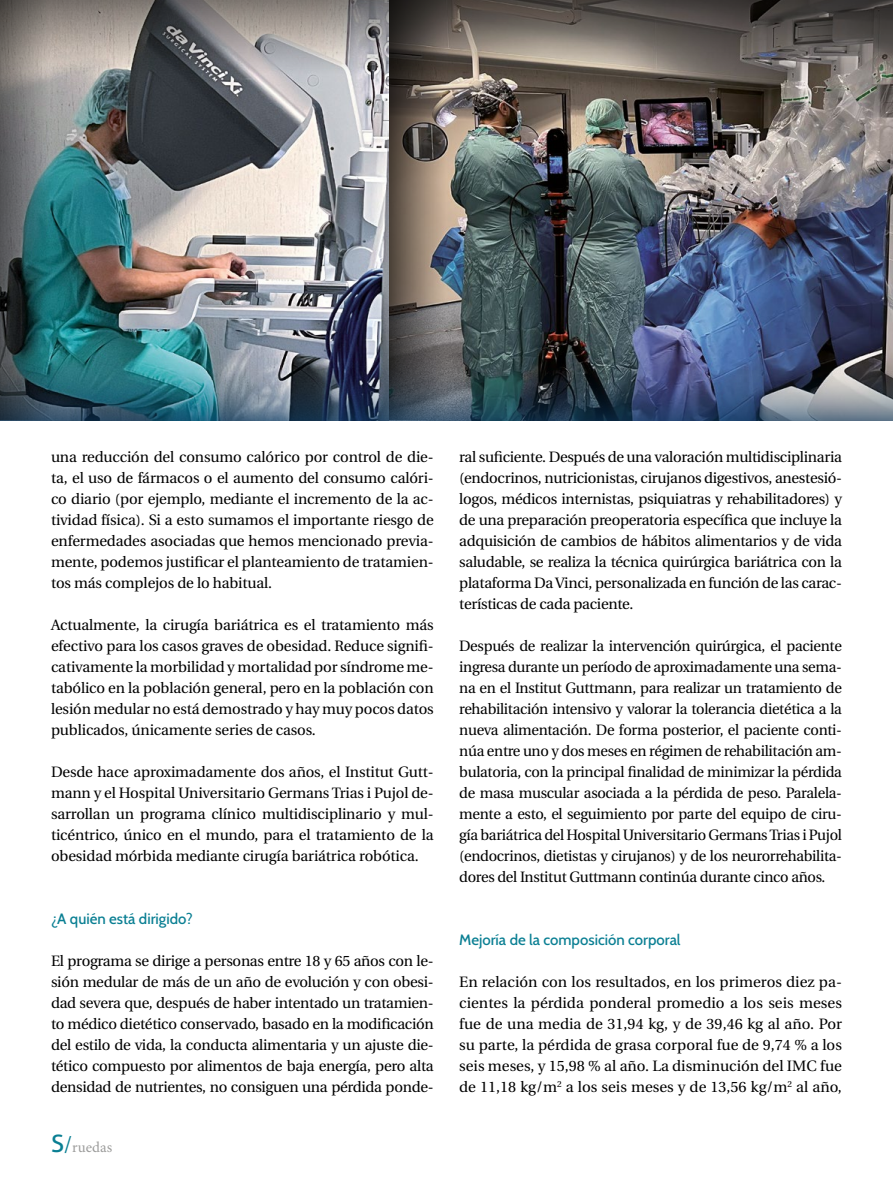
<style>
.page{position:relative;width:893px;height:1195px;background:#fff}
.page>*{position:absolute;margin:0;border:0;box-sizing:border-box;transform-origin:0 0}
.t1{font:15px/21px "Utopia";letter-spacing:-.01em;color:#000;text-align:justify}
.t2{font:500 15px "Cabin";color:#0a7f93}
.t3{font:15px "Minion Pro";letter-spacing:.005em;color:#9d9d9c}
.s1{font-family:"Aller";font-size:24px;color:#0a7f93}
.s2{font-size:24px;color:#0a7f93}
</style>
<div class="page">
<img style="left:51px;top:78px;width:842px;height:265px">
<svg style="left:387px;top:78px;width:61px;height:265px;background:#746961"></svg>
<svg style="left:51px;top:0;width:842px;height:78px;background:#746f6b"></svg>
<img style="left:51px;top:343px;width:842px;height:77px">
<svg style="left:0;top:0;width:51px;height:420px;background:#516467"></svg>
<p class="t1" style="left:51px;top:447px;width:384px">una reducción del consumo calórico por control de die&shy;ta, el uso de fármacos o el aumento del consumo calóri&shy;co diario (por ejemplo, mediante el incremento de la ac&shy;tividad física). Si a esto sumamos el importante riesgo de enfermedades asociadas que hemos mencionado previa&shy;mente, podemos justificar el planteamiento de tratamien&shy;tos más complejos de lo habitual.</p>
<p class="t1" style="left:51px;top:615px;width:384px">Actualmente, la cirugía bariátrica es el tratamiento más efectivo para los casos graves de obesidad. Reduce signifi&shy;cativamente la morbilidad y mortalidad por síndrome me&shy;tabólico en la población general, pero en la población con lesión medular no está demostrado y hay muy pocos datos publicados, únicamente series de casos.</p>
<p class="t1" style="left:51px;top:762px;width:384px">Desde hace aproximadamente dos años, el Institut Gutt&shy;mann y el Hospital Universitario Germans Trias i Pujol de&shy;sarrollan un programa clínico multidisciplinario y mul&shy;ticéntrico, único en el mundo, para el tratamiento de la obesidad mórbida mediante cirugía bariátrica robótica.</p>
<p class="t2" style="left:51px;top:910px;width:143px">¿A quién está dirigido?</p>
<p class="t1" style="left:51px;top:951px;width:384px">El programa se dirige a personas entre 18 y 65 años con le&shy;sión medular de más de un año de evolución y con obesi&shy;dad severa que, después de haber intentado un tratamien&shy;to médico dietético conservado, basado en la modificación del estilo de vida, la conducta alimentaria y un ajuste die&shy;tético compuesto por alimentos de baja energía, pero alta densidad de nutrientes, no consiguen una pérdida ponde-</p>
<p class="t3" style="left:51px;top:1137px;width:63px"><span class="s1">S</span><span class="s2">/</span>ruedas</p>
<p class="t1" style="left:459px;top:447px;width:384px">ral suficiente. Después de una valoración multidisciplinaria (endocrinos, nutricionistas, cirujanos digestivos, anestesió&shy;logos, médicos internistas, psiquiatras y rehabilitadores) y de una preparación preoperatoria específica que incluye la adquisición de cambios de hábitos alimentarios y de vida saludable, se realiza la técnica quirúrgica bariátrica con la plataforma Da Vinci, personalizada en función de las carac&shy;terísticas de cada paciente.</p>
<p class="t1" style="left:459px;top:636px;width:384px">Después de realizar la intervención quirúrgica, el paciente ingresa durante un período de aproximadamente una sema&shy;na en el Institut Guttmann, para realizar un tratamiento de rehabilitación intensivo y valorar la tolerancia dietética a la nueva alimentación. De forma posterior, el paciente conti&shy;núa entre uno y dos meses en régimen de rehabilitación am&shy;bulatoria, con la principal finalidad de minimizar la pérdida de masa muscular asociada a la pérdida de peso. Paralela&shy;mente a esto, el seguimiento por parte del equipo de ciru&shy;gía bariátrica del Hospital Universitario Germans Trias i Pujol (endocrinos, dietistas y cirujanos) y de los neurorrehabilita&shy;dores del Institut Guttmann continúa durante cinco años.</p>
<p class="t2" style="left:459px;top:931px;width:223px">Mejoría de la composición corporal</p>
<p class="t1" style="left:459px;top:972px;width:384px">En relación con los resultados, en los primeros diez pa&shy;cientes la pérdida ponderal promedio a los seis meses fue de una media de 31,94 kg, y de 39,46 kg al año. Por su parte, la pérdida de grasa corporal fue de 9,74 % a los seis meses, y 15,98 % al año. La disminución del IMC fue de 11,18 kg/m<sup>2</sup> a los seis meses y de 13,56 kg/m<sup>2</sup> al año,</p>
</div>
